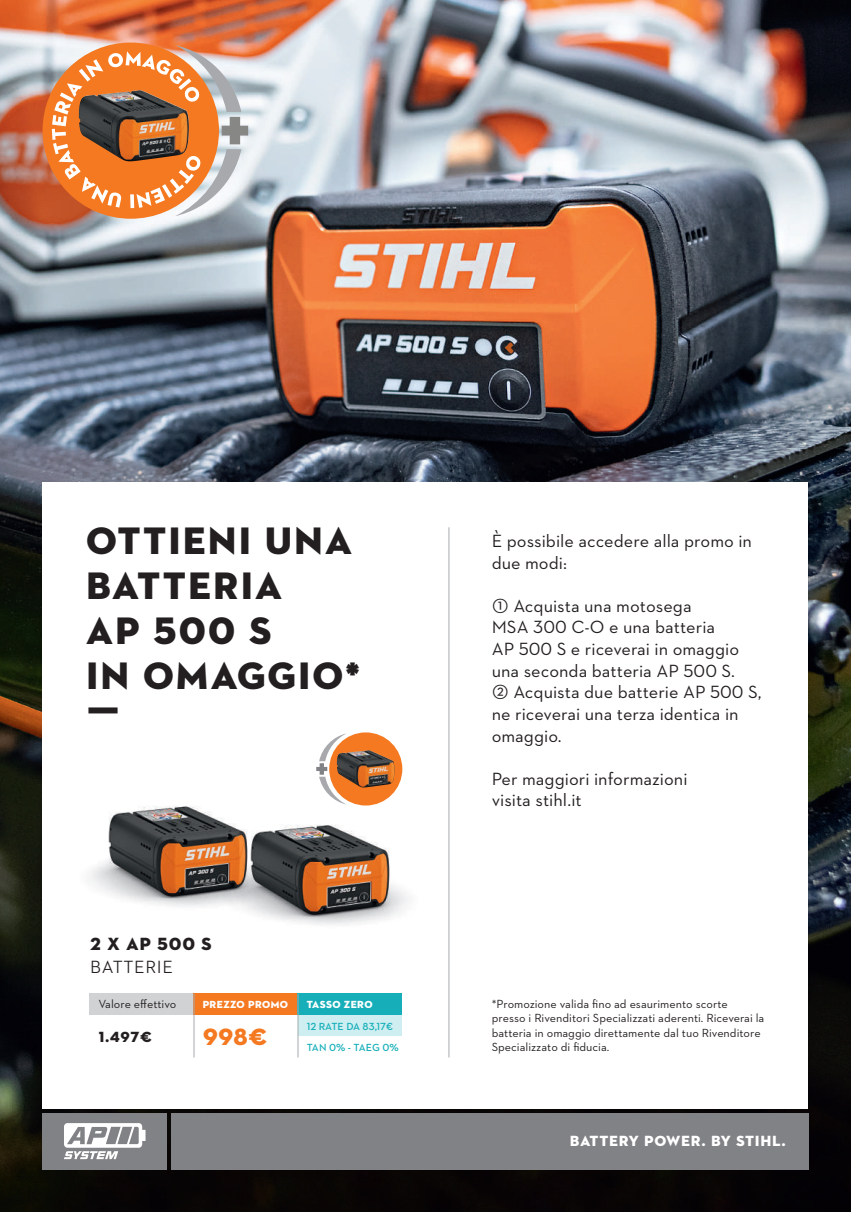
<style>
.page{position:relative;width:851px;height:1212px;background:#fff}
.page>*{position:absolute;margin:0;border:0;box-sizing:border-box;transform-origin:0 0}
.t1{font:39px/45px "STIHL Contraface Display Titling";color:#231f20}
.t2{font:24px "STIHL Contraface Display Titling";color:#f47921}
.t3{font:18px/21.6px "STIHL Contraface Text";color:#231f20}
.t4{font:18px "STIHL Contraface Display Titling";color:#231f20}
.t5{font:500 18px "STIHL Contraface Display";color:#231f20}
.t6{font:15px "STIHL Contraface Display Titling";color:#fff}
.t7{font:15px "STIHL Contraface Display Titling";color:#231f20}
.t8{font:14.25px "STIHL Contraface Display Titling";color:#fff}
.t9{font:12px/14.4px "STIHL Contraface Text";color:#231f20}
.t10{font:10.5px "STIHL Contraface Text Demi";color:#16afb9}
.t11{font:10.5px "STIHL Contraface Display Titling";letter-spacing:-.025em;color:#fff}
</style>
<div class="page">
<img style="left:0;top:0;width:850px;height:1212px">
<div style="left:43px;top:483px;width:765px;height:626px;background:#fff"></div>
<div style="left:171px;top:1113px;width:637px;height:56px;background:#808285"></div>
<div style="left:43px;top:1113px;width:124px;height:56px;background:#808285"></div>
<hr style="left:448px;top:527px;width:1px;height:530px;background:#a8a9ad">
<svg style="left:64px;top:1123px;width:82px;height:37px"></svg>
<svg style="left:52px;top:45px;width:196px;height:171px"></svg>
<img style="left:79px;top:90px;width:110px;height:71px">
<img style="left:89px;top:806px;width:127px;height:101px">
<img style="left:216px;top:778px;width:234px;height:188px">
<div style="left:329px;top:732px;width:73px;height:73px;background:#f47921;border-radius:50%"></div>
<svg style="left:316px;top:733px;width:30px;height:71px"></svg>
<img style="left:337px;top:750px;width:57px;height:37px">
<div style="left:90px;top:994px;width:104px;height:21px;background:#d1d2d4"></div>
<div style="left:194px;top:994px;width:208px;height:21px;background:#f47921"></div>
<hr style="left:194px;top:994px;width:1px;height:63px;background:#a8a9ad">
<div style="left:298px;top:1015px;width:104px;height:21px;background:#ceeef1"></div>
<div style="left:298px;top:994px;width:104px;height:21px;background:#16afb9"></div>
<hr style="left:298px;top:994px;width:1px;height:63px;background:#a8a9ad">
<h1 class="t1" style="left:85px;top:518px;width:277px">OTTIENI UNA<br>BATTERIA<br>AP 500 S<br>IN OMAGGIO*<br>Ƒ</h1>
<p class="t4" style="left:90px;top:933px;width:124px">2 X AP 500 S</p>
<p class="t5" style="left:90px;top:956px;width:85px">BATTERIE</p>
<p class="t9" style="left:98px;top:996px;width:80px">Valore effettivo</p>
<p class="t11" style="left:202px;top:998px;width:87px">PREZZO PROMO</p>
<p class="t7" style="left:98px;top:1027px;width:55px">1.497€</p>
<h2 class="t2" style="left:202px;top:1022px;width:67px">998€</h2>
<p class="t11" style="left:306px;top:998px;width:68px">TASSO ZERO</p>
<p class="t10" style="left:306px;top:1041px;width:94px">TAN 0% - TAEG 0%</p>
<p class="t10" style="left:306px;top:1019px;width:88px">12 RATE DA 83,17€</p>
<p class="t3" style="left:491px;top:530px;width:262px">È possibile accedere alla promo in due modi:</p>
<p class="t3" style="left:491px;top:595px;width:271px">① Acquista una motosega<br>MSA 300 C-O e una batteria<br>AP 500 S e riceverai in omaggio una seconda batteria AP 500 S.<br>② Acquista due batterie AP 500 S, ne riceverai una terza identica in omaggio.</p>
<p class="t3" style="left:491px;top:767px;width:197px">Per maggiori informazioni visita stihl.it</p>
<p class="t9" style="left:491px;top:996px;width:274px">*Promozione valida fino ad esaurimento scorte presso i Rivenditori Specializzati aderenti. Riceverai la batteria in omaggio direttamente dal tuo Rivenditore Specializzato di fiducia.</p>
<p class="t6" style="left:569px;top:1131px;width:218px">BATTERY POWER. BY STIHL.</p>
<p class="t8" style="left:580px;top:1132px;width:207px">BATTERY POWER. BY STIHL.</p>
</div>
